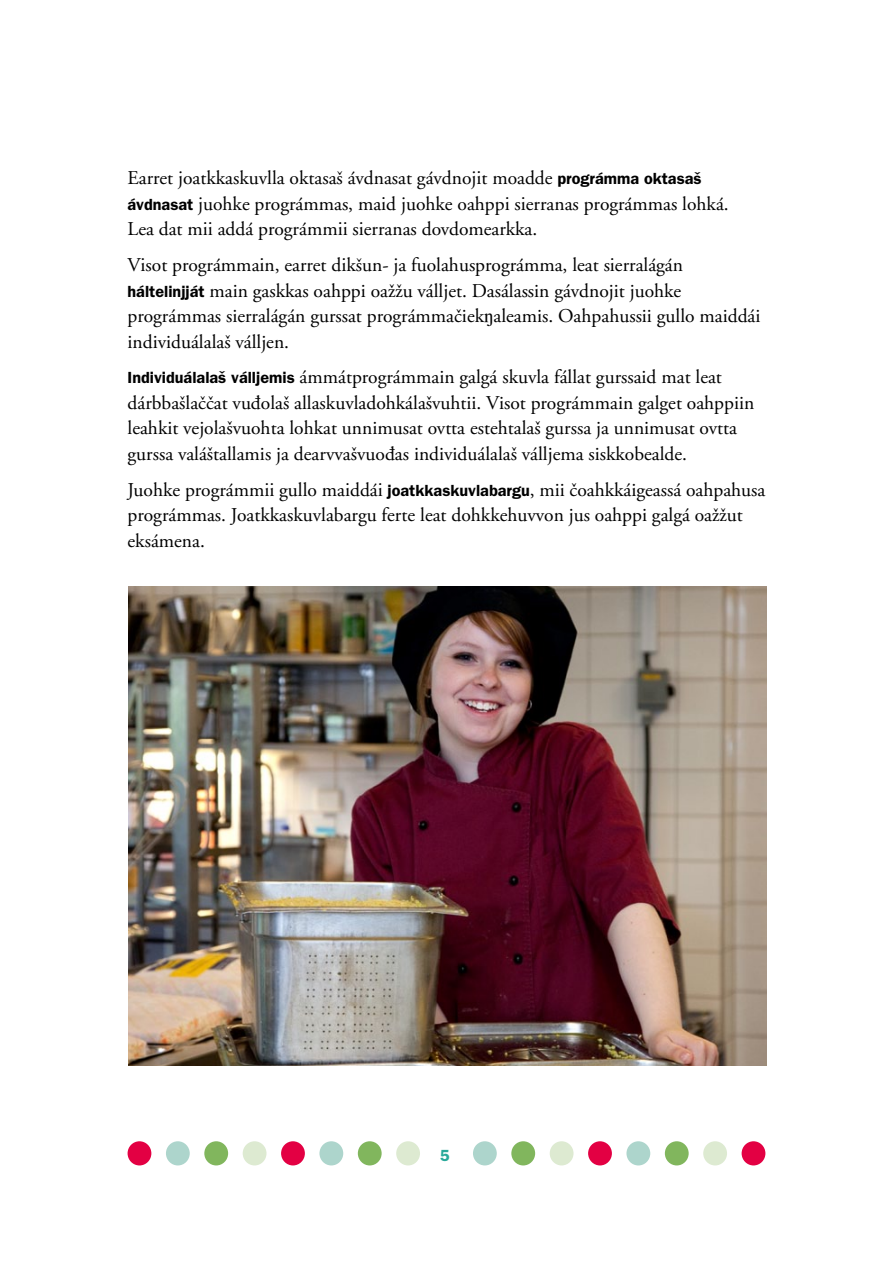
<style>
.page{position:relative;width:893px;height:1263px;background:#fff}
.page>*{position:absolute;margin:0;border:0;box-sizing:border-box;transform-origin:0 0}
.t1{font:19.5px/25.5px "Adobe Garamond Pro";color:#000}
.t2{font:19.5px/25.5px "Adobe Garamond LT";color:#000}
.t3{font:600 16.2px "Franklin Gothic LT";color:#28a99a}
.s1{font-family:"Franklin Gothic LT";font-weight:600;font-size:16.2px}
.s2{font-family:"Times";font-size:18.9px}
.s3{font-family:"Adobe Garamond Pro"}
</style>
<div class="page">
<div style="left:703px;top:1141px;width:24px;height:24px;background:#ddead1;border-radius:50%"></div>
<div style="left:742px;top:1141px;width:23px;height:24px;background:#e30043;border-radius:50%"></div>
<div style="left:665px;top:1141px;width:24px;height:24px;background:#81b65d;border-radius:50%"></div>
<div style="left:626px;top:1141px;width:24px;height:24px;background:#add5cc;border-radius:50%"></div>
<div style="left:358px;top:1141px;width:24px;height:24px;background:#81b65d;border-radius:50%"></div>
<div style="left:511px;top:1141px;width:24px;height:24px;background:#81b65d;border-radius:50%"></div>
<div style="left:204px;top:1141px;width:24px;height:24px;background:#81b65d;border-radius:50%"></div>
<div style="left:588px;top:1141px;width:24px;height:24px;background:#e30043;border-radius:50%"></div>
<div style="left:319px;top:1141px;width:24px;height:24px;background:#add5cc;border-radius:50%"></div>
<div style="left:166px;top:1141px;width:24px;height:24px;background:#add5cc;border-radius:50%"></div>
<div style="left:550px;top:1141px;width:23px;height:24px;background:#ddead1;border-radius:50%"></div>
<div style="left:281px;top:1141px;width:24px;height:24px;background:#e30043;border-radius:50%"></div>
<div style="left:128px;top:1141px;width:23px;height:24px;background:#e30043;border-radius:50%"></div>
<div style="left:473px;top:1141px;width:24px;height:24px;background:#add5cc;border-radius:50%"></div>
<div style="left:396px;top:1141px;width:24px;height:24px;background:#ddead1;border-radius:50%"></div>
<div style="left:243px;top:1141px;width:23px;height:24px;background:#ddead1;border-radius:50%"></div>
<img style="left:128px;top:586px;width:638px;height:479px">
<p class="t2" style="left:128px;top:165px;width:603px">Earret joatkkaskuvlla oktasaš ávdnasat gávdnojit moadde <span class="s1">prográmma oktasaš ávdnasat</span> juohke prográmmas, maid juohke oahppi sierranas prográmmas lohká.<br>Lea dat mii addá prográmmii sierranas dovdomearkka.</p>
<p class="t2" style="left:128px;top:252px;width:557px">Visot prográmmain, earret dikšun- ja fuolahusprográmma, leat sierralágán</p>
<p class="t1" style="left:128px;top:278px;width:634px"><span class="s1">háltelinjját</span> main gaskkas oahppi oažžu válljet. Dasálassin gávdnojit juohke prográmmas sierralágán gurssat prográmmačiek<span class="s2">ŋ</span>aleamis. Oahpahussii gullo maiddái individuálalaš válljen.</p>
<p class="t1" style="left:128px;top:365px;width:628px"><span class="s1">Individuálalaš válljemis</span> ámmátprográmmain galgá skuvla fállat gurssaid mat leat dárbbašlaččat vuđolaš allaskuvladohkálašvuhtii. Visot prográmmain galget oahppiin leahkit vejolašvuohta lohkat unnimusat ovtta estehtalaš gurssa ja unnimusat ovtta gurssa valáštallamis ja dearvvašvuođas individuálalaš válljema siskkobealde.</p>
<p class="t2" style="left:128px;top:476px;width:639px">Juohke prográmmii gullo maiddái <span class="s1">joatkkaskuvlabargu</span>, <span class="s3">mii čoahkkáigeassá oahpahusa</span></p>
<p class="t1" style="left:128px;top:503px;width:617px">prográmmas. Joatkkaskuvlabargu ferte leat dohkkehuvvon jus oahppi galgá oažžut eksámena.</p>
<p class="t3" style="left:440px;top:1146px;width:11px">5</p>
</div>
